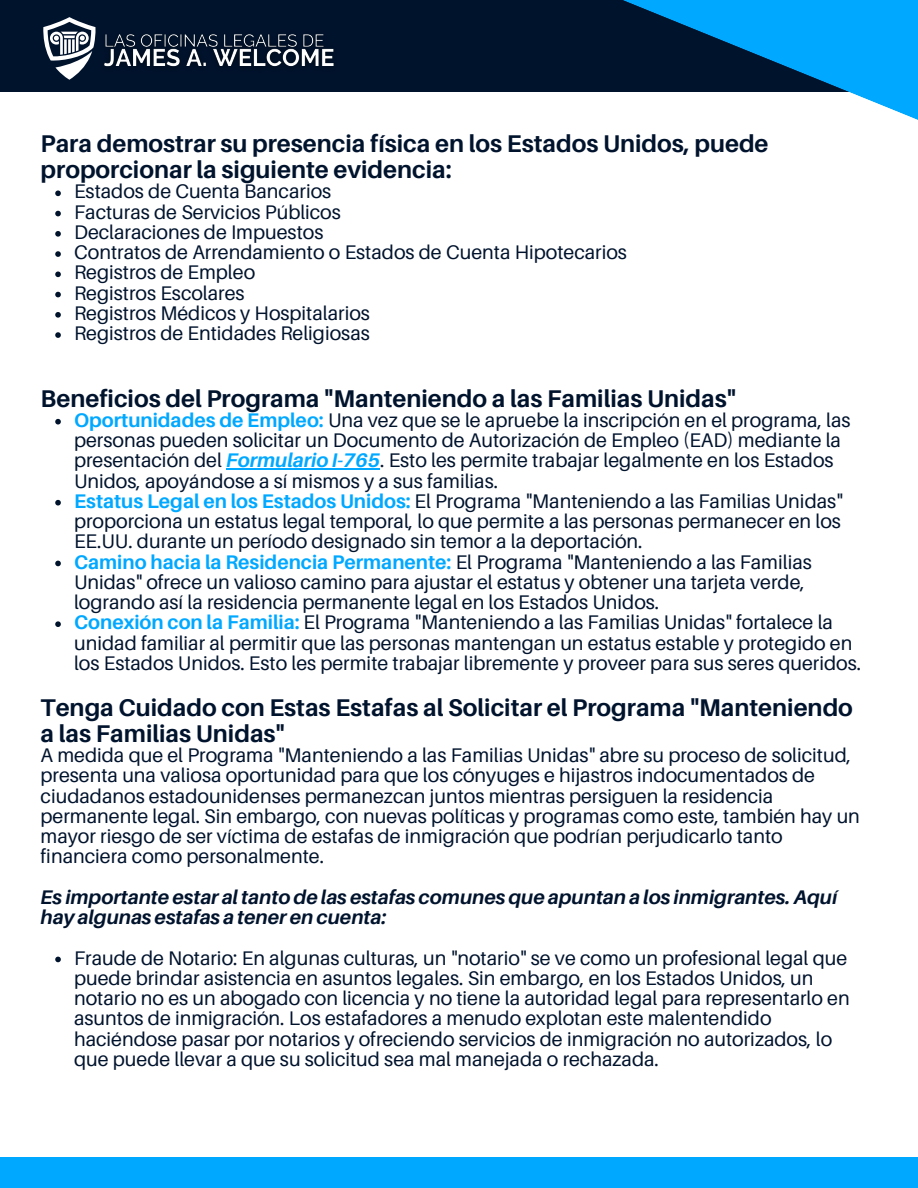
<style>
.page{position:relative;width:918px;height:1188px;background:#fff}
.page>*{position:absolute;margin:0;border:0;box-sizing:border-box;transform-origin:0 0}
.t1{font:700 24.15px/25.8px "Aileron";color:#00132d}
.t2{font:19.65px/20.2px "Aileron";color:#00132d}
.t3{font:italic 700 19.65px/20.2px "Aileron";color:#00132d}
.s1{font-weight:700;color:#00a8ff}
.s2{font-weight:700;font-style:italic;color:#00a8ff}
</style>
<div class="page">
<div style="left:0;top:0;width:918px;height:92px;background:#00132d"></div>
<div style="left:0;top:1158px;width:918px;height:30px;background:#00a8ff"></div>
<svg style="left:43px;top:17px;width:53px;height:63px"></svg>
<svg style="left:623px;top:0;width:295px;height:120px;fill:#00a8ff"></svg>
<img style="left:93px;top:39px;width:241px;height:41px">
<svg style="left:55px;top:191px;width:6px;height:5px"></svg>
<svg style="left:55px;top:211px;width:6px;height:5px"></svg>
<svg style="left:55px;top:231px;width:6px;height:6px"></svg>
<svg style="left:55px;top:251px;width:6px;height:6px"></svg>
<svg style="left:55px;top:272px;width:6px;height:5px"></svg>
<svg style="left:55px;top:292px;width:6px;height:5px"></svg>
<svg style="left:55px;top:312px;width:6px;height:6px"></svg>
<svg style="left:55px;top:332px;width:6px;height:6px"></svg>
<svg style="left:55px;top:419px;width:6px;height:6px"></svg>
<hr style="left:226px;top:468px;width:154px;height:2px;background:#00a8ff">
<svg style="left:55px;top:500px;width:6px;height:6px"></svg>
<svg style="left:55px;top:561px;width:6px;height:5px"></svg>
<svg style="left:55px;top:621px;width:6px;height:6px"></svg>
<svg style="left:55px;top:957px;width:6px;height:5px"></svg>
<img style="left:97px;top:34px;width:234px;height:21px">
<p class="t1" style="left:41px;top:130px;width:730px">Para demostrar su presencia física en los Estados Unidos, puede proporcionar la siguiente evidencia:</p>
<h2 class="t2" style="left:74px;top:181px;width:259px">Estados de Cuenta Bancarios</h2>
<p class="t2" style="left:74px;top:201px;width:268px">Facturas de Servicios Públicos</p>
<p class="t2" style="left:74px;top:221px;width:251px">Declaraciones de Impuestos</p>
<p class="t2" style="left:74px;top:242px;width:554px">Contratos de Arrendamiento o Estados de Cuenta Hipotecarios</p>
<p class="t2" style="left:74px;top:262px;width:183px">Registros de Empleo</p>
<p class="t2" style="left:74px;top:282px;width:172px">Registros Escolares</p>
<p class="t2" style="left:74px;top:302px;width:297px">Registros Médicos y Hospitalarios</p>
<p class="t2" style="left:74px;top:323px;width:297px">Registros de Entidades Religiosas</p>
<p class="t1" style="left:41px;top:385px;width:697px">Beneficios del Programa "Manteniendo a las Familias Unidas"</p>
<h2 class="t2" style="left:74px;top:409px;width:778px"><span class="s1">Oportunidades de Empleo:</span> Una vez que se le apruebe la inscripción en el programa, las personas pueden solicitar un Documento de Autorización de Empleo (EAD) mediante la presentación del <span class="s2">Formulario I-765</span>. Esto les permite trabajar legalmente en los Estados Unidos, apoyándose a sí mismos y a sus familias.</h2>
<p class="t2" style="left:74px;top:490px;width:770px;text-align:justify"><span class="s1">Estatus Legal en los Estados Unidos:</span> El Programa "Manteniendo a las Familias Unidas" proporciona un estatus legal temporal, lo que permite a las personas permanecer en los EE.UU. durante un período designado sin temor a la deportación.</p>
<p class="t2" style="left:74px;top:551px;width:739px"><span class="s1">Camino hacia la Residencia Permanente:</span> El Programa "Manteniendo a las Familias<br>Unidas" ofrece un valioso camino para ajustar el estatus y obtener una tarjeta verde, logrando así la residencia permanente legal en los Estados Unidos.</p>
<p class="t2" style="left:74px;top:612px;width:789px"><span class="s1">Conexión con la Familia:</span> El Programa "Manteniendo a las Familias Unidas" fortalece la unidad familiar al permitir que las personas mantengan un estatus estable y protegido en los Estados Unidos. Esto les permite trabajar libremente y proveer para sus seres queridos.</p>
<p class="t1" style="left:41px;top:694px;width:814px">Tenga Cuidado con Estas Estafas al Solicitar el Programa "Manteniendo a las Familias Unidas"</p>
<p class="t2" style="left:41px;top:745px;width:821px">A medida que el Programa "Manteniendo a las Familias Unidas" abre su proceso de solicitud, presenta una valiosa oportunidad para que los cónyuges e hijastros indocumentados de ciudadanos estadounidenses permanezcan juntos mientras persiguen la residencia permanente legal. Sin embargo, con nuevas políticas y programas como este, también hay un mayor riesgo de ser víctima de estafas de inmigración que podrían perjudicarlo tanto financiera como personalmente.</p>
<h4 class="t3" style="left:41px;top:886px;width:798px">Es importante estar al tanto de las estafas comunes que apuntan a los inmigrantes. Aquí hay algunas estafas a tener en cuenta:</h4>
<h3 class="t2" style="left:74px;top:947px;width:777px">Fraude de Notario: En algunas culturas, un "notario" se ve como un profesional legal que puede brindar asistencia en asuntos legales. Sin embargo, en los Estados Unidos, un notario no es un abogado con licencia y no tiene la autoridad legal para representarlo en asuntos de inmigración. Los estafadores a menudo explotan este malentendido haciéndose pasar por notarios y ofreciendo servicios de inmigración no autorizados, lo que puede llevar a que su solicitud sea mal manejada o rechazada.</h3>
</div>
